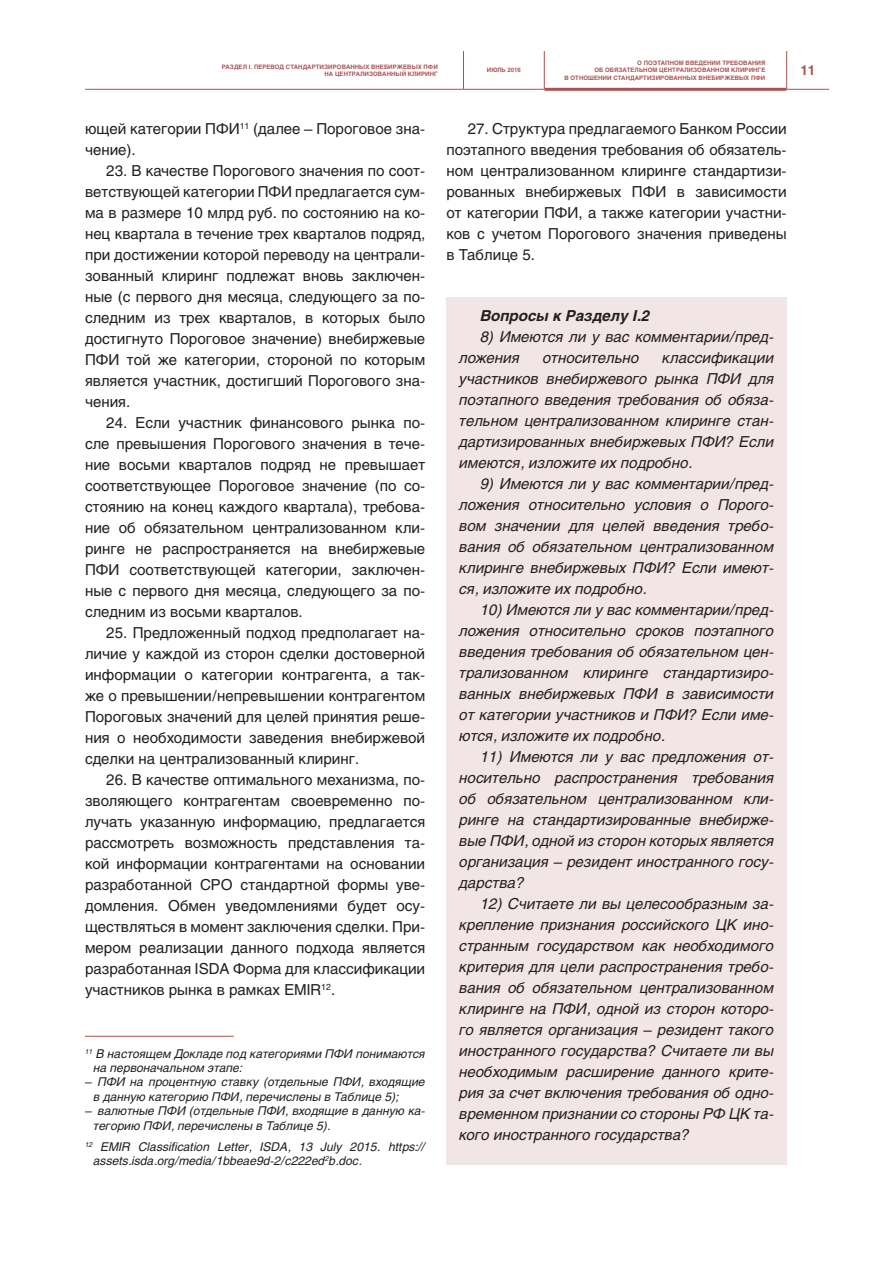
<style>
.page{position:relative;width:893px;height:1263px;background:#fff}
.page>*{position:absolute;margin:0;border:0;box-sizing:border-box;transform-origin:0 0}
.текст{font:15px/21px "Helios";color:#231f20;text-align:justify}
.текст-2{font:italic 15px/21px "Helios";color:#231f20;text-align:justify}
.текст-3{font:italic 700 15px "Helios";color:#231f20}
.t1{font:700 13.5px "Helios";color:#ab5253}
.Сноска{font:italic 12px/14.4px "Helios";color:#231f20}
.t2{font:700 6px/7.2px "Helios";letter-spacing:.01em;color:#ab5253;text-align:right}
</style>
<div class="page">
<hr style="left:463px;top:51px;width:1px;height:38px;background:#ab5253">
<hr style="left:544px;top:51px;width:1px;height:38px;background:#ab5253">
<hr style="left:786px;top:51px;width:1px;height:38px;background:#ab5253">
<hr style="left:85px;top:89px;width:378px;height:1px;background:#ab5253">
<hr style="left:463px;top:89px;width:81px;height:1px;background:#ab5253">
<hr style="left:786px;top:89px;width:43px;height:1px;background:#ab5253">
<hr style="left:544px;top:88px;width:242px;height:3px;background:#ab5253">
<hr style="left:85px;top:1036px;width:149px;height:1px;background:#ab5253">
<div style="left:446px;top:298px;width:341px;height:867px;background:#f2e5e5"></div>
<p class="t2" style="left:222px;top:63px;width:218px">РАЗДЕЛ I. ПЕРЕВОД СТАНДАРТИЗИРОВАННЫХ ВНЕБИРЖЕВЫХ ПФИ<br>НА ЦЕНТРАЛИЗОВАННЫЙ КЛИРИНГ</p>
<p class="t2" style="left:487px;top:66px;width:36px">ИЮЛЬ 2016</p>
<p class="t2" style="left:564px;top:59px;width:202px">О ПОЭТАПНОМ ВВЕДЕНИИ ТРЕБОВАНИЯ<br>ОБ ОБЯЗАТЕЛЬНОМ ЦЕНТРАЛИЗОВАННОМ КЛИРИНГЕ<br>В ОТНОШЕНИИ СТАНДАРТИЗИРОВАННЫХ ВНЕБИРЖЕВЫХ ПФИ</p>
<p class="t1" style="left:800px;top:62px;width:17px">11</p>
<p class="текст" style="left:85px;top:118px;width:342px">ющей категории ПФИ<sup>11</sup> (далее – Пороговое зна&shy;чение).</p>
<p class="текст" style="left:85px;top:160px;width:342px;text-indent:21px">23. В качестве Порогового значения по соот&shy;ветствующей категории ПФИ предлагается сум&shy;ма в размере 10 млрд руб. по состоянию на ко&shy;нец квартала в течение трех кварталов подряд, при достижении которой переводу на централи&shy;зованный клиринг подлежат вновь заключен&shy;ные (с первого дня месяца, следующего за по&shy;следним из трех кварталов, в которых было достигнуто Пороговое значение) внебиржевые ПФИ той же категории, стороной по которым является участник, достигший Порогового зна&shy;чения.</p>
<p class="текст" style="left:85px;top:412px;width:342px;text-indent:21px">24. Если участник финансового рынка по&shy;сле превышения Порогового значения в тече&shy;ние восьми кварталов подряд не превышает соответствующее Пороговое значение (по со&shy;стоянию на конец каждого квартала), требова&shy;ние об обязательном централизованном кли&shy;ринге не распространяется на внебиржевые ПФИ соответствующей категории, заключен&shy;ные с первого дня месяца, следующего за по&shy;следним из восьми кварталов.</p>
<p class="текст" style="left:85px;top:622px;width:342px;text-indent:21px">25. Предложенный подход предполагает на&shy;личие у каждой из сторон сделки достоверной информации о категории контрагента, а так&shy;же о превышении/непревышении контрагентом Пороговых значений для целей принятия реше&shy;ния о необходимости заведения внебиржевой сделки на централизованный клиринг.</p>
<p class="текст" style="left:85px;top:769px;width:342px;text-indent:21px">26. В качестве оптимального механизма, по&shy;зволяющего контрагентам своевременно по&shy;лучать указанную информацию, предлагается рассмотреть возможность представления та&shy;кой информации контрагентами на основании разработанной СРО стандартной формы уве&shy;домления. Обмен уведомлениями будет осу&shy;ществляться в момент заключения сделки. При&shy;мером реализации данного подхода является разработанная ISDA Форма для классификации участников рынка в рамках EMIR<sup>12</sup>.</p>
<p class="Сноска" style="left:94px;top:1046px;width:333px;text-indent:-9px"><sup>11</sup> В настоящем Докладе под категориями ПФИ понимаются на первоначальном этапе:</p>
<p class="Сноска" style="left:94px;top:1074px;width:333px;text-indent:-9px">– ПФИ на процентную ставку (отдельные ПФИ, входящие в данную категорию ПФИ, перечислены в Таблице 5);</p>
<p class="Сноска" style="left:94px;top:1103px;width:333px;text-indent:-9px">– валютные ПФИ (отдельные ПФИ, входящие в данную ка&shy;тегорию ПФИ, перечислены в Таблице 5).</p>
<p class="Сноска" style="left:94px;top:1139px;width:333px;text-indent:-9px"><sup>12</sup> EMIR Classification Letter, ISDA, 13 July 2015. https:// assets.isda.org/media/1bbeae9d-2/c222ed<sup>2</sup>b.doc.</p>
<p class="текст" style="left:446px;top:118px;width:342px;text-indent:21px">27. Структура предлагаемого Банком России поэтапного введения требования об обязатель&shy;ном централизованном клиринге стандартизи&shy;рованных внебиржевых ПФИ в зависимости от категории ПФИ, а также категории участни&shy;ков с учетом Порогового значения приведены в Таблице 5.</p>
<p class="текст-3" style="left:480px;top:306px;width:171px">Вопросы к Разделу I.2</p>
<p class="текст-2" style="left:459px;top:326px;width:316px;text-indent:21px">8) Имеются ли у вас комментарии/пред&shy;ложения</p>
<p class="текст-2" style="left:459px;top:347px;width:316px;text-indent:203px">классификации участников внебиржевого рынка ПФИ для поэтапного введения требования об обяза&shy;тельном централизованном клиринге стан&shy;дартизированных внебиржевых ПФИ? Если имеются, изложите их подробно.</p>
<p class="текст-2" style="left:459px;top:473px;width:316px;text-indent:21px">9) Имеются ли у вас комментарии/пред&shy;ложения относительно условия о Порого&shy;вом значении для целей введения требо&shy;вания об обязательном централизованном клиринге внебиржевых ПФИ? Если имеют&shy;ся, изложите их подробно.</p>
<p class="текст-2" style="left:459px;top:599px;width:316px;text-indent:21px">10) Имеются ли у вас комментарии/пред&shy;ложения относительно сроков поэтапного введения требования об обязательном цен&shy;трализованном клиринге стандартизиро&shy;ванных внебиржевых ПФИ в зависимости от категории участников и ПФИ? Если име&shy;ются, изложите их подробно.</p>
<p class="текст-2" style="left:459px;top:746px;width:316px;text-indent:21px">11) Имеются ли у вас предложения от&shy;носительно распространения требования об обязательном централизованном кли&shy;ринге на стандартизированные внебирже&shy;вые ПФИ, одной из сторон которых является организация – резидент иностранного госу&shy;дарства?</p>
<p class="текст-2" style="left:459px;top:893px;width:316px;text-indent:21px">12) Считаете ли вы целесообразным за&shy;крепление признания российского ЦК ино&shy;странным государством как необходимого критерия для цели распространения требо&shy;вания об обязательном централизованном клиринге на ПФИ, одной из сторон которо&shy;го является организация – резидент такого иностранного государства? Считаете ли вы необходимым расширение данного крите&shy;рия за счет включения требования об одно&shy;временном признании со стороны РФ ЦК та&shy;кого иностранного государства?</p>
<p class="текст-2" style="left:543px;top:347px;width:98px">относительно</p>
</div>
